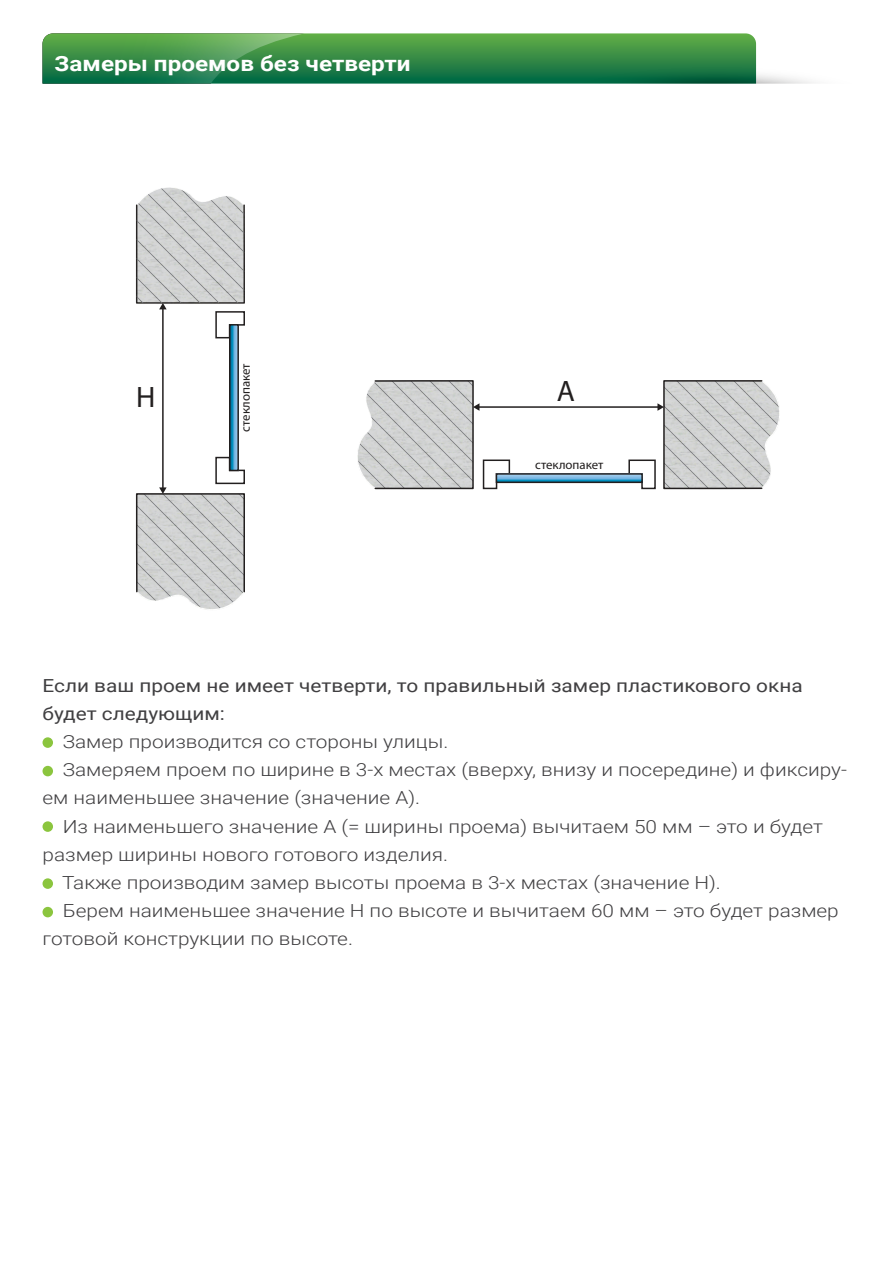
<style>
.page{position:relative;width:893px;height:1263px;background:#fff}
.page>*{position:absolute;margin:0;border:0;box-sizing:border-box;transform-origin:0 0}
.t1{font:29.7px "Myriad Pro";color:#221f1f}
.t2{font:700 21px "Roboto";color:#fff;scale:1.16 1}
.t3{font:300 18px "Roboto";color:#403f41;scale:1.16 1}
.t4{font:18px/28.2px "Roboto";color:#403f41;scale:1.16 1}
.t5{font:12.9px "Myriad Pro";color:#221f1f}
</style>
<div class="page">
<hr style="left:162px;top:308px;width:2px;height:180px;background:#221f1f">
<svg style="left:135px;top:187px;width:110px;height:152px"></svg>
<svg style="left:135px;top:456px;width:110px;height:154px"></svg>
<svg style="left:232px;top:327px;width:4px;height:141px"></svg>
<div style="left:229px;top:324px;width:10px;height:147px;border:2px solid #221f1f"></div>
<hr style="left:478px;top:406px;width:181px;height:2px;background:#221f1f">
<svg style="left:628px;top:380px;width:152px;height:110px"></svg>
<svg style="left:357px;top:380px;width:154px;height:110px"></svg>
<svg style="left:499px;top:476px;width:141px;height:4px"></svg>
<div style="left:496px;top:473px;width:147px;height:10px;border:2px solid #221f1f"></div>
<div style="left:43px;top:766px;width:10px;height:10px;background:#8bc53e;border-radius:50%"></div>
<div style="left:43px;top:737px;width:10px;height:11px;background:#8bc53e;border-radius:50%"></div>
<div style="left:43px;top:821px;width:10px;height:11px;background:#8bc53e;border-radius:50%"></div>
<div style="left:43px;top:878px;width:10px;height:11px;background:#8bc53e;border-radius:50%"></div>
<div style="left:43px;top:907px;width:10px;height:10px;background:#8bc53e;border-radius:50%"></div>
<svg style="left:43px;top:33px;width:771px;height:51px;background:#469557"></svg>
<p class="t2" style="left:55px;top:49px;width:308px">Замеры проемов без четверти</p>
<p class="t5" style="left:237px;top:432px;width:70px;rotate:-90deg">стеклопакет</p>
<h1 class="t1" style="left:136px;top:378px;width:21px">H</h1>
<h1 class="t1" style="left:557px;top:372px;width:20px">А</h1>
<p class="t5" style="left:535px;top:457px;width:70px">стеклопакет</p>
<p class="t4" style="left:43px;top:670px;width:657px">Если ваш проем не имеет четверти, то правильный замер пластикового окна будет следующим:</p>
<p class="t3" style="left:63px;top:729px;width:334px">Замер производится со стороны улицы.</p>
<p class="t3" style="left:63px;top:757px;width:678px">Замеряем проем по ширине в 3-х местах (вверху, внизу и посередине) и фиксиру-</p>
<p class="t3" style="left:43px;top:785px;width:327px">ем наименьшее значение (значение А).</p>
<p class="t3" style="left:63px;top:813px;width:657px">Из наименьшего значение А (= ширины проема) вычитаем 50 мм – это и будет</p>
<p class="t3" style="left:43px;top:842px;width:351px">размер ширины нового готового изделия.</p>
<p class="t3" style="left:62px;top:870px;width:569px">Также производим замер высоты проема в 3-х местах (значение Н).</p>
<p class="t3" style="left:63px;top:898px;width:670px">Берем наименьшее значение Н по высоте и вычитаем 60 мм – это будет размер</p>
<p class="t3" style="left:43px;top:926px;width:269px">готовой конструкции по высоте.</p>
</div>
